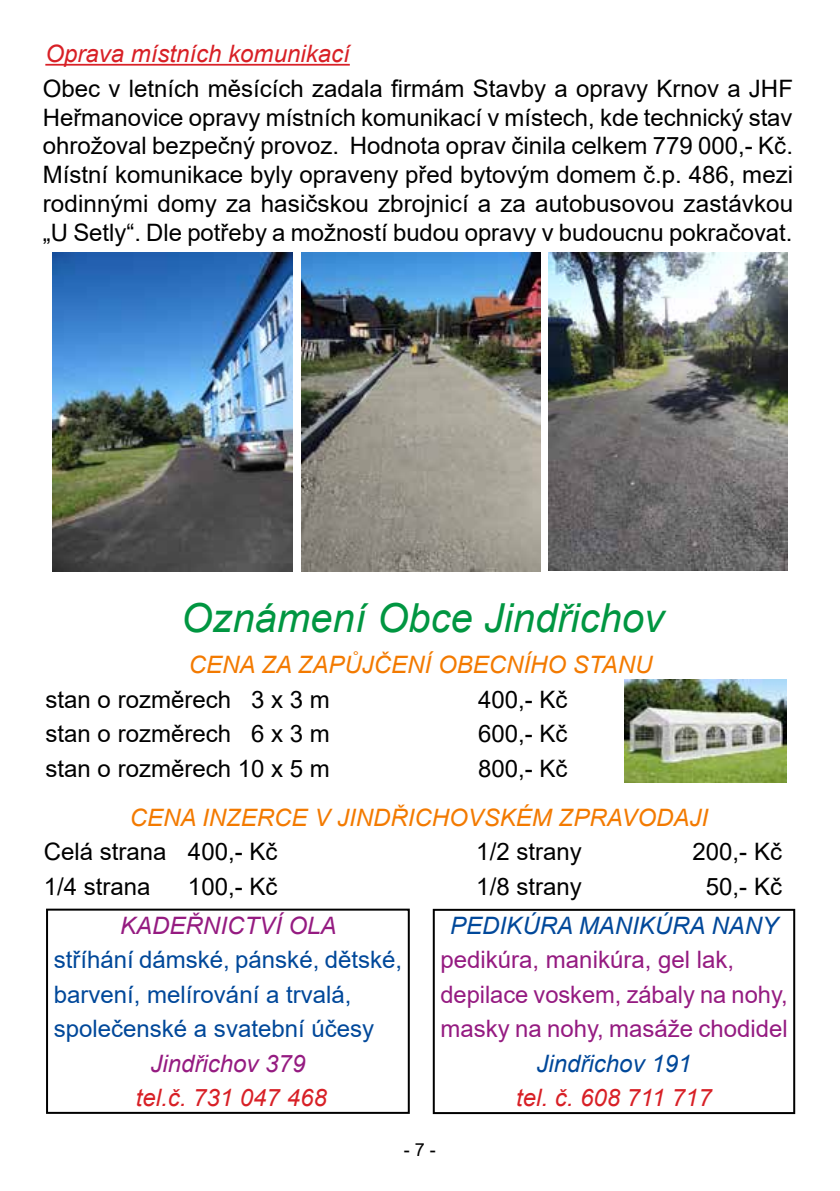
<style>
.page{position:relative;width:840px;height:1191px;background:#fff}
.page>*{position:absolute;margin:0;border:0;box-sizing:border-box;transform-origin:0 0}
.t1{font:italic 40px "Arial";color:#009641}
.t2{font:24px/28.8px "Arial";color:#000;text-align:justify}
.t3{font:24px/34.4px "Arial";color:#00489a}
.t4{font:24px/34.4px "Arial";color:#951b81}
.t5{font:italic 24px "Arial";color:#f37a00}
.t6{font:italic 24px "Arial";color:#d82026}
.t7{font:italic 24px "Arial";color:#00489a}
.t8{font:italic 24px "Arial";color:#951b81}
.t9{font:18px "Arial";color:#000}
</style>
<div class="page">
<hr style="left:45px;top:64px;width:304px;height:2px;background:#d82026">
<svg style="left:46px;top:908px;width:364px;height:206px"></svg>
<svg style="left:432px;top:908px;width:363px;height:207px"></svg>
<img style="left:53px;top:252px;width:239px;height:319px">
<img style="left:301px;top:252px;width:239px;height:319px">
<img style="left:548px;top:252px;width:239px;height:318px">
<img style="left:624px;top:679px;width:162px;height:103px">
<p class="t6" style="left:45px;top:38px;width:306px">Oprava místních komunikací</p>
<p class="t2" style="left:43px;top:74px;width:751px">Obec v letních měsících zadala firmám Stavby a opravy Krnov a JHF Heřmanovice opravy místních komunikací v místech, kde technický stav ohrožoval bezpečný provoz. Hodnota oprav činila celkem 779 000,- Kč.<br>Místní komunikace byly opraveny před bytovým domem č.p. 486, mezi rodinnými domy za hasičskou zbrojnicí a za autobusovou zastávkou „U Setly“. Dle potřeby a možností budou opravy v budoucnu pokračovat.</p>
<h1 class="t1" style="left:181px;top:591px;width:484px">Oznámení Obce Jindřichov</h1>
<p class="t5" style="left:189px;top:649px;width:465px">CENA ZA ZAPŮJČENÍ OBECNÍHO STANU</p>
<p class="t2" style="left:45px;top:685px;width:286px">stan o rozměrech 3 x 3 m</p>
<p class="t2" style="left:477px;top:685px;width:91px">400,- Kč</p>
<p class="t2" style="left:45px;top:719px;width:286px">stan o rozměrech 6 x 3 m</p>
<p class="t2" style="left:477px;top:719px;width:91px">600,- Kč</p>
<p class="t2" style="left:45px;top:754px;width:286px">stan o rozměrech 10 x 5 m</p>
<p class="t2" style="left:477px;top:754px;width:91px">800,- Kč</p>
<p class="t5" style="left:130px;top:801px;width:579px">CENA INZERCE V JINDŘICHOVSKÉM ZPRAVODAJI</p>
<p class="t2" style="left:44px;top:837px;width:235px">Celá strana 400,- Kč</p>
<p class="t2" style="left:476px;top:837px;width:107px">1/2 strany</p>
<p class="t2" style="left:692px;top:837px;width:91px">200,- Kč</p>
<p class="t2" style="left:44px;top:871px;width:108px">1/4 strana</p>
<p class="t2" style="left:188px;top:871px;width:91px">100,- Kč</p>
<p class="t2" style="left:476px;top:871px;width:107px">1/8 strany</p>
<p class="t2" style="left:705px;top:871px;width:78px">50,- Kč</p>
<p class="t8" style="left:120px;top:909px;width:218px">KADEŘNICTVÍ OLA</p>
<p class="t3" style="left:54px;top:942px;width:350px">stříhání dámské, pánské, dětské, barvení, melírování a trvalá, společenské a svatební účesy</p>
<p class="t8" style="left:150px;top:1047px;width:156px">Jindřichov 379</p>
<p class="t6" style="left:136px;top:1082px;width:192px">tel.č. 731 047 468</p>
<p class="t7" style="left:450px;top:910px;width:329px">PEDIKÚRA MANIKÚRA NANY</p>
<p class="t4" style="left:440px;top:942px;width:348px">pedikúra, manikúra, gel lak, depilace voskem, zábaly na nohy, masky na nohy, masáže chodidel</p>
<p class="t7" style="left:536px;top:1048px;width:156px">Jindřichov 191</p>
<p class="t6" style="left:515px;top:1082px;width:197px">tel. č. 608 711 717</p>
<p class="t9" style="left:403px;top:1137px;width:34px">- 7 -</p>
</div>
